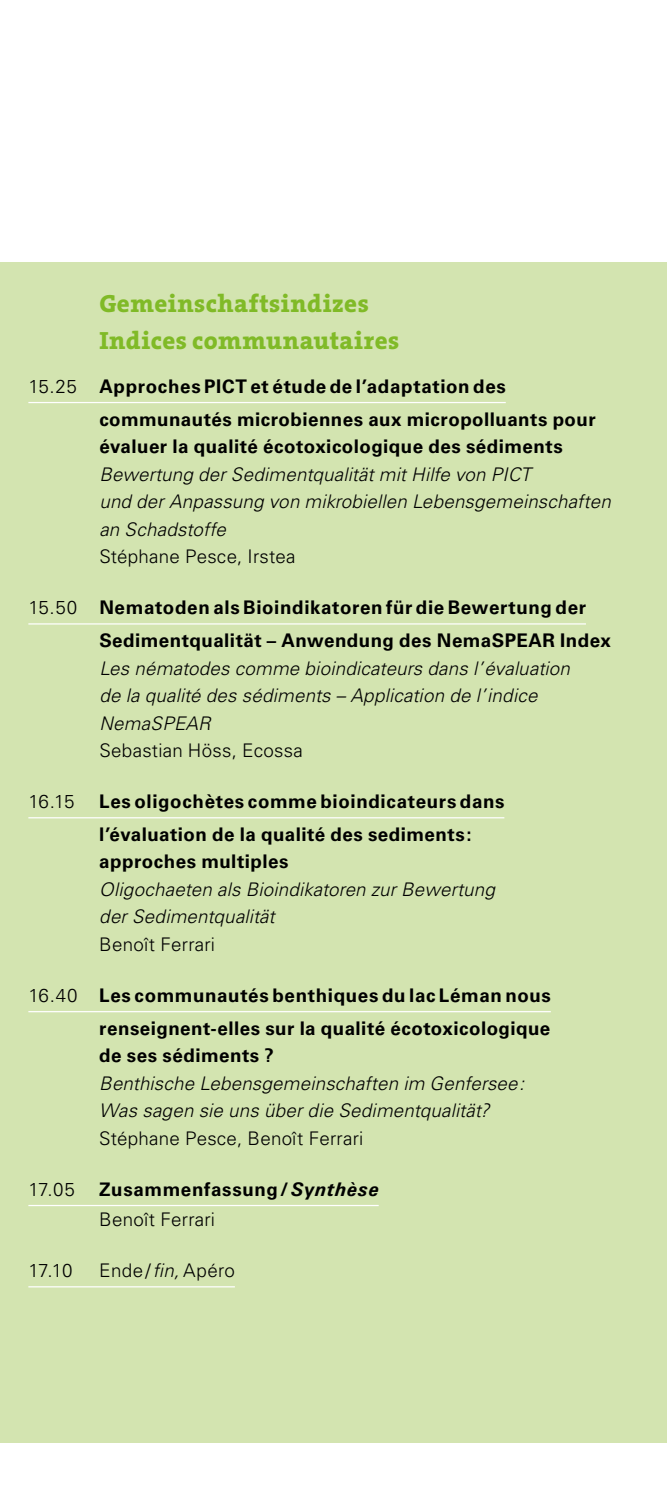
<style>
.page{position:relative;width:667px;height:1489px;background:#fff}
.page>*{position:absolute;margin:0;border:0;box-sizing:border-box;transform-origin:0 0}
.t1{font:800 25px/37px "The Serif Q8";letter-spacing:.02em;color:#80ba27}
.t2{font:700 18.75px/32.5px "Univers LT";letter-spacing:.03em;color:#000}
.t3{font:italic 300 18.75px/27.5px "Univers LT";letter-spacing:.01em;color:#000}
.t4{font:300 18.75px "Univers LT";letter-spacing:.01em;color:#000}
.s1{font-weight:300}
.s2{font-style:italic}
</style>
<div class="page">
<div style="left:0;top:262px;width:666px;height:1180px;background:#d3e4b0"></div>
<hr style="left:28px;top:402px;width:477px;height:1px;background:#fff">
<hr style="left:28px;top:623px;width:557px;height:1px;background:#fff">
<hr style="left:28px;top:817px;width:476px;height:1px;background:#fff">
<hr style="left:28px;top:1010px;width:522px;height:2px;background:#fff">
<hr style="left:28px;top:1204px;width:350px;height:2px;background:#fff">
<hr style="left:28px;top:1286px;width:207px;height:1px;background:#fff">
<h1 class="t1" style="left:99px;top:286px;width:301px">Gemeinschaftsindizes<br>Indices communautaires</h1>
<p class="t2" style="left:99px;top:370px;width:497px;text-indent:-71px"><span class="s1">15.25</span> Approches PICT et étude de l’adaptation des communautés microbiennes aux micropolluants pour</p>
<p class="t2" style="left:99px;top:430px;width:464px">évaluer la qualité écotoxicologique des sédiments</p>
<p class="t3" style="left:99px;top:460px;width:512px">Bewertung der Sedimentqualität mit Hilfe von PICT<br>und der Anpassung von mikrobiellen Lebensgemeinschaften an Schadstoffe</p>
<p class="t4" style="left:99px;top:545px;width:197px">Stéphane Pesce, Irstea</p>
<p class="t2" style="left:99px;top:591px;width:513px;text-indent:-71px"><span class="s1">15.50</span> Nematoden als Bioindikatoren für die Bewertung der<br>Sedimentqualität – Anwendung des NemaSPEAR Index</p>
<p class="t3" style="left:99px;top:654px;width:472px">Les nématodes comme bioindicateurs dans l’évaluation de la qualité des sédiments – Application de l’indice<br>NemaSPEAR</p>
<p class="t4" style="left:99px;top:739px;width:205px">Sebastian Höss, Ecossa</p>
<p class="t4" style="left:28px;top:790px;width:48px">16.15</p>
<p class="t2" style="left:99px;top:785px;width:406px">Les oligochètes comme bioindicateurs dans l’évaluation de la qualité des sediments :</p>
<p class="t2" style="left:99px;top:845px;width:191px">approches multiples</p>
<p class="t3" style="left:99px;top:875px;width:397px">Oligochaeten als Bioindikatoren zur Bewertung der Sedimentqualität</p>
<p class="t4" style="left:99px;top:932px;width:117px">Benoît Ferrari</p>
<p class="t2" style="left:28px;top:979px;width:524px;text-align:right"><span class="s1">16.40</span> Les communautés benthiques du lac Léman nous renseignent-elles sur la qualité écotoxicologique</p>
<p class="t2" style="left:99px;top:1039px;width:176px">de ses sédiments ?</p>
<p class="t3" style="left:99px;top:1069px;width:426px">Benthische Lebensgemeinschaften im Genfersee :<br>Was sagen sie uns über die Sedimentqualität?</p>
<p class="t4" style="left:99px;top:1126px;width:265px">Stéphane Pesce, Benoît Ferrari</p>
<p class="t4" style="left:28px;top:1178px;width:48px">17.05</p>
<p class="t2" style="left:99px;top:1174px;width:281px;line-height:30px">Zusammenfassung / <span class="s2">Synthèse<br></span><span class="s1">Benoît Ferrari</span></p>
<p class="t4" style="left:28px;top:1259px;width:46px">17.10</p>
<p class="t4" style="left:99px;top:1259px;width:137px">Ende / <span class="s2">fin,</span> Apéro</p>
</div>
